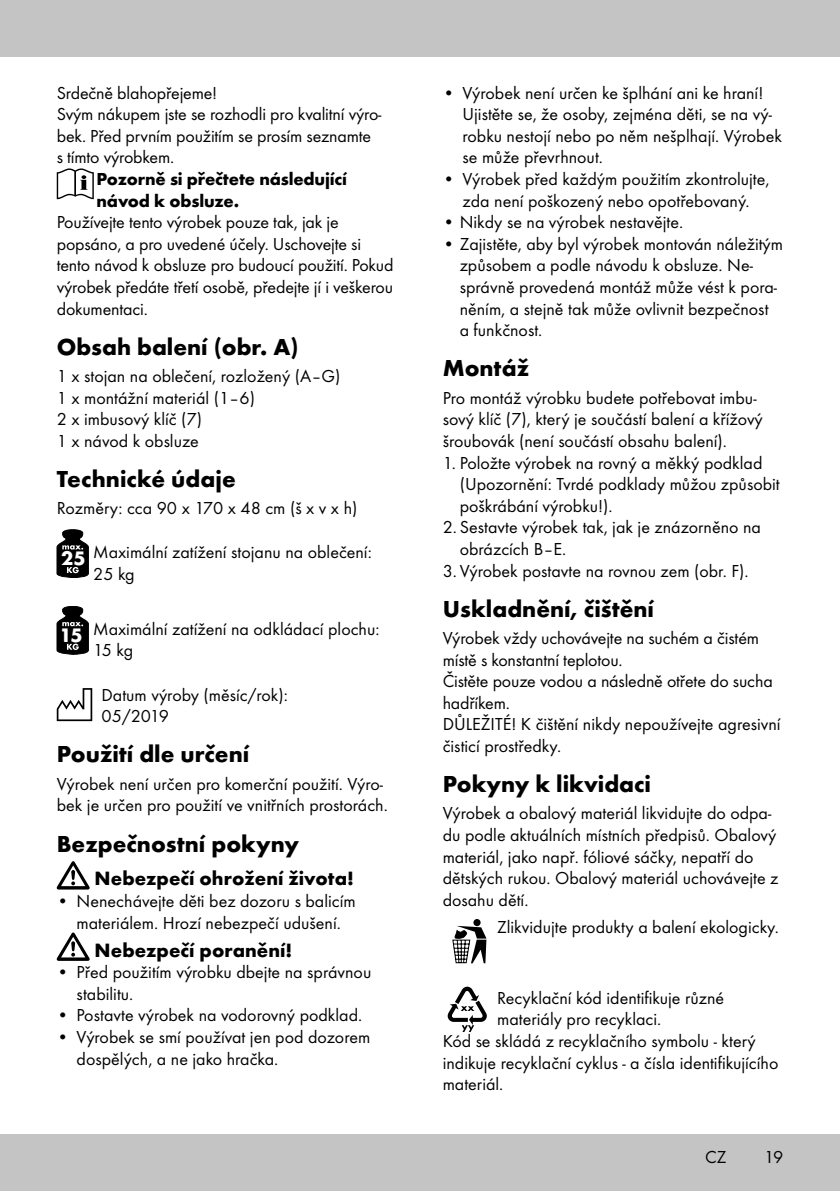
<style>
.page{position:relative;width:840px;height:1191px;background:#fff}
.page>*{position:absolute;margin:0;border:0;box-sizing:border-box;transform-origin:0 0}
.t1{font:700 24px "Futura TOT";color:#000}
.t2{font:700 20px "Futura TOT";color:#000}
.t3{font:18px/21.6px "Futura TOT Boo";color:#000}
.t4{font:700 18px/21.6px "Futura TOT";letter-spacing:-.01em;color:#000}
.s1{font-family:"Futura TOT";font-weight:700;font-size:20.2px;color:#fff}
</style>
<div class="page">
<div style="left:0;top:1134px;width:839px;height:57px;background:#c5c4c4"></div>
<div style="left:0;top:0;width:839px;height:57px;background:#c5c4c4"></div>
<div style="left:473px;top:919px;width:7px;height:7px;background:#000;border-radius:50%"></div>
<svg style="left:452px;top:925px;width:34px;height:38px"></svg>
<svg style="left:447px;top:986px;width:39px;height:46px"></svg>
<svg style="left:57px;top:168px;width:37px;height:31px"></svg>
<svg style="left:57px;top:529px;width:32px;height:49px"></svg>
<svg style="left:57px;top:606px;width:32px;height:48px"></svg>
<svg style="left:57px;top:688px;width:35px;height:33px"></svg>
<svg style="left:57px;top:861px;width:33px;height:28px"></svg>
<svg style="left:57px;top:932px;width:33px;height:29px"></svg>
<p class="t3" style="left:57px;top:82px;width:326px">Srdečně blahopřejeme!<br>Svým nákupem jste se rozhodli pro kvalitní výro&shy;bek. Před prvním použitím se prosím seznamte s tímto výrobkem.</p>
<p class="t4" style="left:96px;top:168px;width:252px">Pozorně si přečtete následující návod k obsluze.</p>
<p class="t3" style="left:57px;top:211px;width:338px">Používejte tento výrobek pouze tak, jak je popsáno, a pro uvedené účely. Uschovejte si tento návod k obsluze pro budoucí použití. Pokud výrobek předáte třetí osobě, předejte jí i veškerou dokumentaci.</p>
<h1 class="t1" style="left:57px;top:332px;width:243px">Obsah balení (obr. A)</h1>
<p class="t3" style="left:57px;top:365px;width:285px">1 x stojan na oblečení, rozložený (A–G)<br>1 x montážní materiál (1–6)<br>2 x imbusový klíč (7)<br>1 x návod k obsluze</p>
<h1 class="t1" style="left:57px;top:464px;width:180px">Technické údaje</h1>
<p class="t3" style="left:57px;top:497px;width:302px">Rozměry: cca 90 x 170 x 48 cm (š x v x h)</p>
<p class="t3" style="left:93px;top:541px;width:280px;text-indent:-32px"><span class="s1">25</span> Maximální zatížení stojanu na oblečení:<br>25 kg</p>
<p class="t3" style="left:93px;top:618px;width:288px;text-indent:-34px"><span class="s1">15</span> Maximální zatížení na odkládací plochu:<br>15 kg</p>
<p class="t3" style="left:101px;top:684px;width:188px">Datum výroby (měsíc/rok):<br>05/2019</p>
<h1 class="t1" style="left:57px;top:739px;width:194px">Použití dle určení</h1>
<p class="t3" style="left:57px;top:773px;width:332px">Výrobek není určen pro komerční použití. Výro&shy;bek je určen pro použití ve vnitřních prostorách.</p>
<h1 class="t1" style="left:57px;top:828px;width:243px">Bezpečnostní pokyny</h1>
<p class="t2" style="left:95px;top:866px;width:261px">Nebezpečí ohrožení života!</p>
<p class="t3" style="left:57px;top:890px;width:300px;text-align:center">• Nenechávejte děti bez dozoru s balicím materiálem. Hrozí nebezpečí udušení.</p>
<p class="t2" style="left:95px;top:937px;width:199px">Nebezpečí poranění!</p>
<p class="t3" style="left:77px;top:961px;width:296px;text-indent:-20px">• Před použitím výrobku dbejte na správnou stabilitu.</p>
<p class="t3" style="left:57px;top:1004px;width:307px">• Postavte výrobek na vodorovný podklad.</p>
<p class="t3" style="left:77px;top:1026px;width:295px;text-indent:-20px">• Výrobek se smí používat jen pod dozorem dospělých, a ne jako hračka.</p>
<p class="t3" style="left:462px;top:82px;width:321px;text-indent:-20px">• Výrobek není určen ke šplhání ani ke hraní!<br>Ujistěte se, že osoby, zejména děti, se na vý&shy;robku nestojí nebo po něm nešplhají. Výrobek se může převrhnout.</p>
<p class="t3" style="left:442px;top:168px;width:328px;text-align:center">• Výrobek před každým použitím zkontrolujte, zda není poškozený nebo opotřebovaný.</p>
<p class="t3" style="left:442px;top:211px;width:242px">• Nikdy se na výrobek nestavějte.</p>
<p class="t3" style="left:459px;top:233px;width:325px;text-indent:-17px">• Zajistěte, aby byl výrobek montován náležitým způsobem a podle návodu k obsluze. Ne&shy;správně provedená montáž může vést k pora&shy;něním, a stejně tak může ovlivnit bezpečnost<br>a funkčnost.</p>
<h1 class="t1" style="left:442px;top:353px;width:88px">Montáž</h1>
<p class="t3" style="left:442px;top:387px;width:321px">Pro montáž výrobku budete potřebovat imbu&shy;sový klíč (7), který je součástí balení a křížový šroubovák (není součástí obsahu balení).</p>
<p class="t3" style="left:459px;top:451px;width:321px;text-indent:-17px">1. Položte výrobek na rovný a měkký podklad (Upozornění: Tvrdé podklady můžou způsobit poškrábání výrobku!).</p>
<p class="t3" style="left:459px;top:516px;width:302px;text-indent:-17px">2. Sestavte výrobek tak, jak je znázorněno na obrázcích B–E.</p>
<p class="t3" style="left:442px;top:559px;width:307px">3. Výrobek postavte na rovnou zem (obr. F).</p>
<h1 class="t1" style="left:442px;top:594px;width:213px">Uskladnění, čištění</h1>
<p class="t3" style="left:442px;top:627px;width:339px">Výrobek vždy uchovávejte na suchém a čistém místě s konstantní teplotou.<br>Čistěte pouze vodou a následně otřete do sucha hadříkem.<br>DŮLEŽITÉ! K čištění nikdy nepoužívejte agresivní čisticí prostředky.</p>
<h1 class="t1" style="left:442px;top:769px;width:210px">Pokyny k likvidaci</h1>
<p class="t3" style="left:442px;top:802px;width:337px">Výrobek a obalový materiál likvidujte do odpa&shy;du podle aktuálních místních předpisů. Obalový materiál, jako např. fóliové sáčky, nepatří do dětských rukou. Obalový materiál uchovávejte z dosahu dětí.</p>
<p class="t3" style="left:497px;top:916px;width:283px">Zlikvidujte produkty a balení ekologicky.</p>
<p class="t3" style="left:497px;top:986px;width:228px">Recyklační kód identifikuje různé</p>
<p class="t3" style="left:497px;top:1008px;width:165px">materiály pro recyklaci.</p>
<p class="t3" style="left:442px;top:1030px;width:314px">Kód se skládá z recyklačního symbolu - který</p>
<p class="t3" style="left:442px;top:1051px;width:337px">indikuje recyklační cyklus - a čísla identifikujícího</p>
<p class="t3" style="left:442px;top:1073px;width:62px">materiál.</p>
<p class="t3" style="left:704px;top:1146px;width:23px">CZ</p>
<p class="t3" style="left:763px;top:1146px;width:21px">19</p>
</div>
